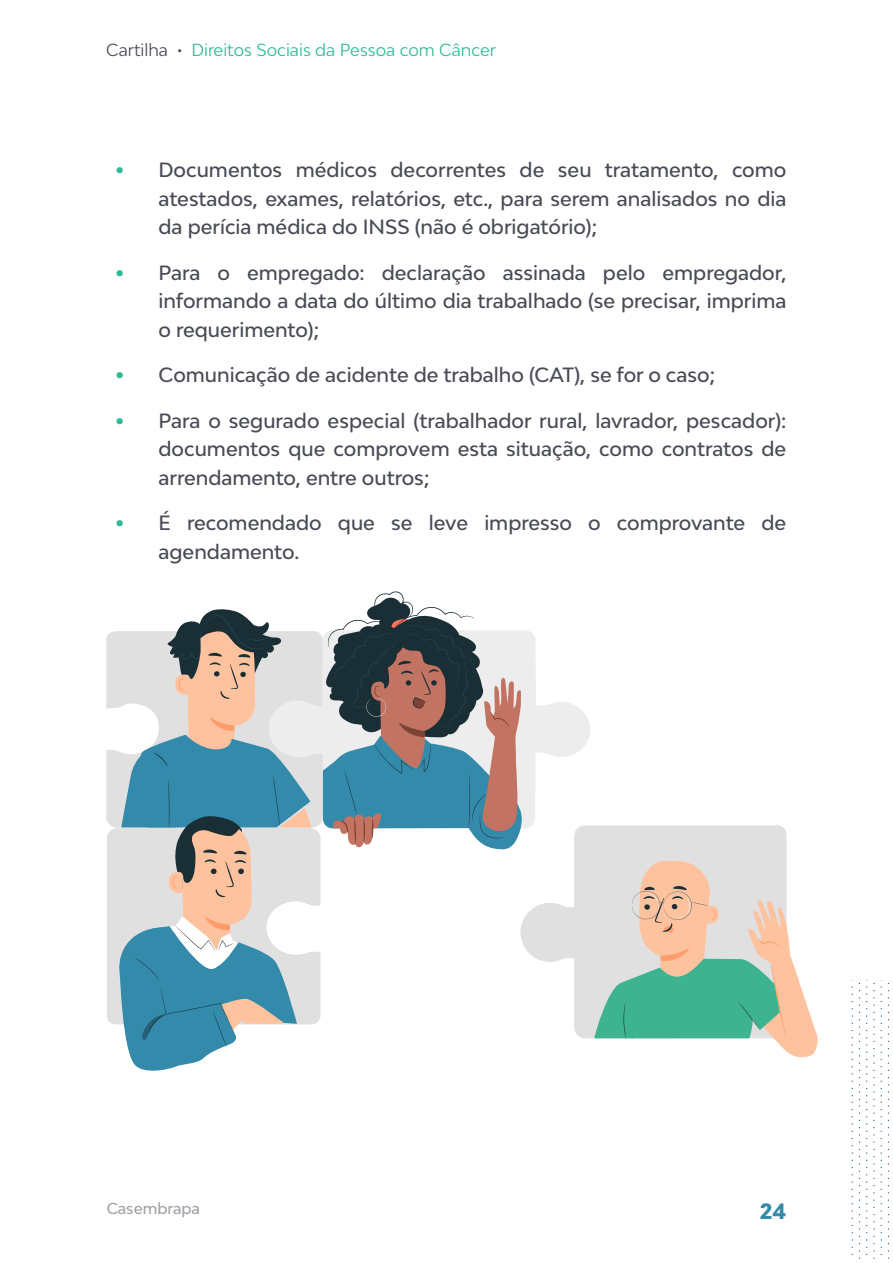
<style>
.page{position:relative;width:893px;height:1263px;background:#fff}
.page>*{position:absolute;margin:0;border:0;box-sizing:border-box;transform-origin:0 0}
.t1{font:800 21px "Bw Modelica";color:#358aa8}
.t2{font:500 19.5px/28.5px "Bw Modelica";color:#484b55;text-align:justify}
.t3{font:16.5px "Bw Modelica";color:#2cbb96}
.t4{font:500 15px "Bw Modelica";color:#484b55}
.s1{color:#484b55}
.s2{font-weight:800;font-size:22.5px;color:#2cbb96}
</style>
<div class="page">
<svg style="left:522px;top:825px;width:264px;height:213px;fill:#e0e0e0"></svg>
<svg style="left:594px;top:861px;width:224px;height:197px"></svg>
<svg style="left:522px;top:630px;width:70px;height:198px"></svg>
<svg style="left:106px;top:591px;width:416px;height:480px"></svg>
<p class="t3" style="left:106px;top:39px;width:391px"><span class="s1">Cartilha •</span> Direitos Sociais da Pessoa com Câncer</p>
<p class="t2" style="left:159px;top:155px;width:629px;text-indent:-44px"><span class="s2">•</span> Documentos médicos decorrentes de seu tratamento, como atestados, exames, relatórios, etc., para serem analisados no dia da perícia médica do INSS (não é obrigatório);</p>
<p class="t2" style="left:159px;top:258px;width:629px;text-indent:-44px"><span class="s2">•</span> Para o empregado: declaração assinada pelo empregador, informando a data do último dia trabalhado (se precisar, imprima o requerimento);</p>
<p class="t2" style="left:115px;top:360px;width:602px"><span class="s2">•</span> Comunicação de acidente de trabalho (CAT), se for o caso;</p>
<p class="t2" style="left:159px;top:406px;width:629px;text-indent:-44px"><span class="s2">•</span> Para o segurado especial (trabalhador rural, lavrador, pescador): documentos que comprovem esta situação, como contratos de arrendamento, entre outros;</p>
<p class="t2" style="left:159px;top:508px;width:629px;text-indent:-44px"><span class="s2">•</span> É recomendado que se leve impresso o comprovante de agendamento.</p>
<p class="t4" style="left:106px;top:1199px;width:95px">Casembrapa</p>
<p class="t1" style="left:760px;top:1197px;width:28px">24</p>
</div>
